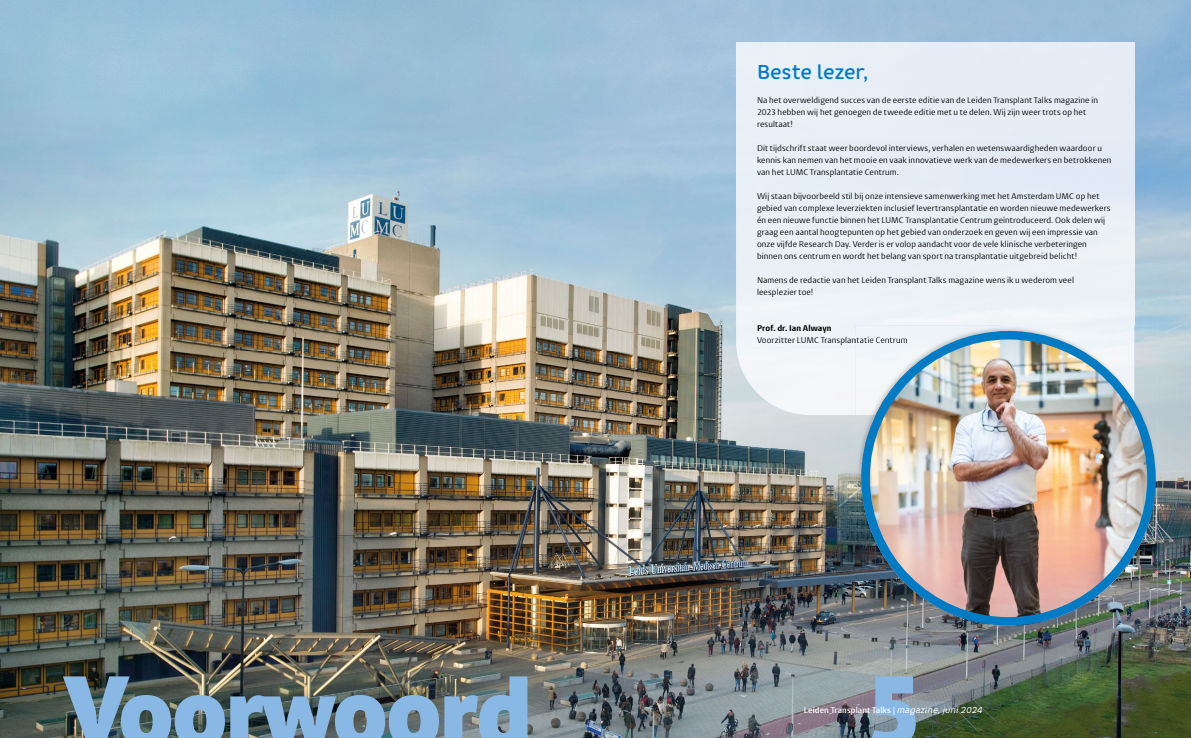
<style>
.page{position:relative;width:1191px;height:738px;background:#fff}
.page>*{position:absolute;margin:0;border:0;box-sizing:border-box;transform-origin:0 0}
.t1{font:900 100px "PT Sans Pro";color:#89b8e4}
.t2{font:500 20px "Core Rhino 55";letter-spacing:-.01em;color:#007bc4}
.t3{font:8.6px/12px "Vestula";letter-spacing:.01em;color:#000}
.t4{font:600 8.6px "Vestula";letter-spacing:.01em;color:#fff}
.t5{font:300 8.6px "Vestula";letter-spacing:.01em;color:#000}
.s1{font-family:"Core Rhino 45";font-weight:400;font-style:italic}
</style>
<div class="page">
<img style="left:0;top:0;width:770px;height:737px">
<img style="left:1134px;top:70px;width:57px;height:281px">
<img style="left:1156px;top:351px;width:35px;height:386px">
<img style="left:770px;top:415px;width:105px;height:322px">
<img style="left:875px;top:627px;width:281px;height:110px">
<div style="left:736px;top:43px;width:398px;height:168px;background:#e6edf6"></div>
<div style="left:736px;top:211px;width:265px;height:136px;background:#eaf0f6"></div>
<img style="left:736px;top:347px;width:119px;height:68px">
<img style="left:757px;top:336px;width:98px;height:8px">
<img style="left:1124px;top:325px;width:33px;height:302px">
<img style="left:855px;top:415px;width:269px;height:212px">
<img style="left:855px;top:325px;width:279px;height:90px">
<img style="left:855px;top:336px;width:6px;height:8px">
<img style="left:861px;top:331px;width:290px;height:294px">
<div style="left:861px;top:331px;width:294px;height:294px;border:9px solid #007bc4;border-radius:50%"></div>
<h1 class="t1" style="left:64px;top:644px;width:468px">Voorwoord</h1>
<h2 class="t2" style="left:757px;top:59px;width:114px">Beste lezer,</h2>
<p class="t3" style="left:757px;top:94px;width:342px">Na het overweldigend succes van de eerste editie van de Leiden Transplant Talks magazine in<br>2023 hebben wij het genoegen de tweede editie met u te delen. Wij zijn weer trots op het resultaat!</p>
<p class="t3" style="left:757px;top:142px;width:356px">Dit tijdschrift staat weer boordevol interviews, verhalen en wetenswaardigheden waardoor u kennis kan nemen van het mooie en vaak innovatieve werk van de medewerkers en betrokkenen van het LUMC Transplantatie Centrum.</p>
<p class="t3" style="left:757px;top:190px;width:355px">Wij staan bijvoorbeeld stil bij onze intensieve samenwerking met het Amsterdam UMC op het gebied van complexe leverziekten inclusief levertransplantatie en worden nieuwe medewerkers én een nieuwe functie binnen het LUMC Transplantatie Centrum geïntroduceerd. Ook delen wij graag een aantal hoogtepunten op het gebied van onderzoek en geven wij een impressie van onze vijfde Research Day. Verder is er volop aandacht voor de vele klinische verbeteringen binnen ons centrum en wordt het belang van sport na transplantatie uitgebreid belicht!</p>
<p class="t3" style="left:757px;top:274px;width:318px">Namens de redactie van het Leiden Transplant Talks magazine wens ik u wederom veel leesplezier toe!</p>
<p class="t5" style="left:757px;top:322px;width:76px">Prof. dr. Ian Alwayn</p>
<p class="t3" style="left:757px;top:334px;width:152px">Voorzitter LUMC Transplantatie Centrum</p>
<h1 class="t1" style="left:861px;top:644px;width:64px">5</h1>
<p class="t4" style="left:804px;top:704px;width:180px">Leiden Transplant Talks | <span class="s1">magazine, juni 2024</span></p>
</div>
